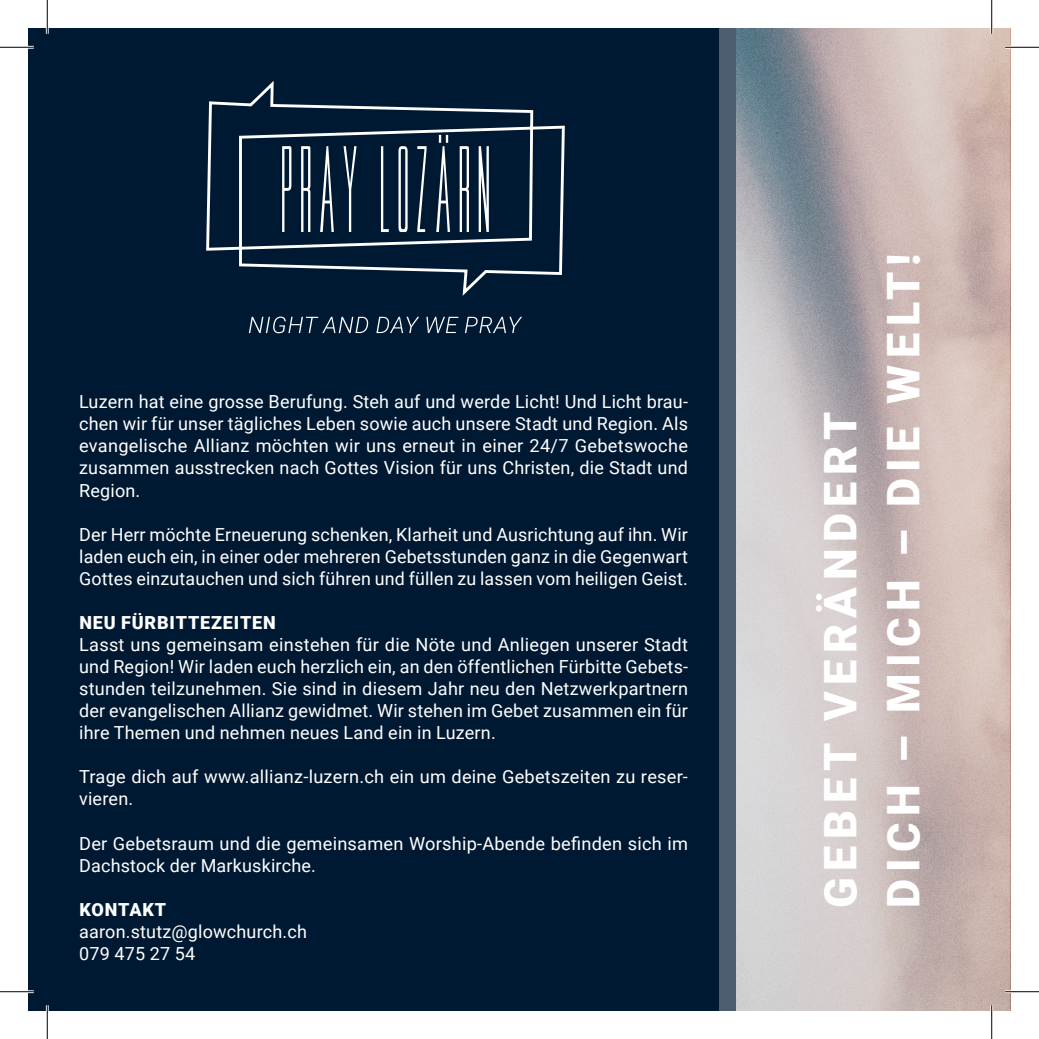
<style>
.page{position:relative;width:1039px;height:1039px;background:#fff}
.page>*{position:absolute;margin:0;border:0;box-sizing:border-box;transform-origin:0 0}
.t1{font:900 45px "Roboto";letter-spacing:.145em;color:#fff}
.t2{font:18px/22.1px "Roboto";letter-spacing:.01em;color:#fff;text-align:justify}
.t3{font:900 18px "Roboto";letter-spacing:.045em;color:#fff}
</style>
<div class="page">
<div style="left:28px;top:28px;width:982px;height:982px;background:#001932"></div>
<svg style="left:719px;top:28px;width:290px;height:982px;background:#bfb5b5"></svg>
<svg style="left:249px;top:316px;width:273px;height:17px"></svg>
<svg style="left:206px;top:81px;width:359px;height:215px"></svg>
<svg style="left:282px;top:146px;width:9px;height:86px"></svg>
<svg style="left:301px;top:146px;width:9px;height:86px"></svg>
<svg style="left:320px;top:146px;width:14px;height:86px"></svg>
<svg style="left:343px;top:146px;width:13px;height:86px"></svg>
<svg style="left:381px;top:146px;width:8px;height:86px"></svg>
<svg style="left:398px;top:146px;width:9px;height:86px"></svg>
<svg style="left:417px;top:146px;width:9px;height:86px"></svg>
<svg style="left:436px;top:135px;width:14px;height:97px"></svg>
<svg style="left:459px;top:146px;width:10px;height:86px"></svg>
<svg style="left:478px;top:146px;width:11px;height:86px"></svg>
<hr style="left:0;top:46px;width:34px;height:3px;background:#fff">
<hr style="left:1005px;top:46px;width:33px;height:3px;background:#fff">
<hr style="left:0;top:990px;width:34px;height:3px;background:#fff">
<hr style="left:1005px;top:990px;width:33px;height:3px;background:#fff">
<hr style="left:46px;top:0;width:3px;height:34px;background:#fff">
<hr style="left:46px;top:1005px;width:3px;height:33px;background:#fff">
<hr style="left:990px;top:0;width:3px;height:34px;background:#fff">
<hr style="left:990px;top:1005px;width:3px;height:33px;background:#fff">
<hr style="left:0;top:47px;width:34px;height:1px;background:#000">
<hr style="left:1005px;top:47px;width:33px;height:1px;background:#000">
<hr style="left:0;top:991px;width:34px;height:1px;background:#000">
<hr style="left:1005px;top:991px;width:33px;height:1px;background:#000">
<hr style="left:47px;top:0;width:1px;height:34px;background:#000">
<hr style="left:47px;top:1005px;width:1px;height:33px;background:#000">
<hr style="left:991px;top:0;width:1px;height:34px;background:#000">
<hr style="left:991px;top:1005px;width:1px;height:33px;background:#000">
<p class="t2" style="left:79px;top:390px;width:610px">Luzern hat eine grosse Berufung. Steh auf und werde Licht! Und Licht brau&shy;chen wir für unser tägliches Leben sowie auch unsere Stadt und Region. Als evangelische Allianz möchten wir uns erneut in einer 24/7 Gebetswoche zusammen ausstrecken nach Gottes Vision für uns Christen, die Stadt und Region.</p>
<p class="t2" style="left:79px;top:522px;width:610px">Der Herr möchte Erneuerung schenken, Klarheit und Ausrichtung auf ihn. Wir laden euch ein, in einer oder mehreren Gebetsstunden ganz in die Gegenwart Gottes einzutauchen und sich führen und füllen zu lassen vom heiligen Geist.</p>
<p class="t3" style="left:79px;top:610px;width:198px">NEU FÜRBITTEZEITEN</p>
<p class="t2" style="left:79px;top:633px;width:610px">Lasst uns gemeinsam einstehen für die Nöte und Anliegen unserer Stadt und Region! Wir laden euch herzlich ein, an den öffentlichen Fürbitte Gebets&shy;stunden teilzunehmen. Sie sind in diesem Jahr neu den Netzwerkpartnern der evangelischen Allianz gewidmet. Wir stehen im Gebet zusammen ein für ihre Themen und nehmen neues Land ein in Luzern.</p>
<p class="t2" style="left:79px;top:765px;width:610px">Trage dich auf www.allianz-luzern.ch ein um deine Gebetszeiten zu reser&shy;vieren.</p>
<p class="t2" style="left:79px;top:831px;width:610px">Der Gebetsraum und die gemeinsamen Worship-Abende befinden sich im<br>Dachstock der Markuskirche.</p>
<p class="t3" style="left:79px;top:896px;width:88px">KONTAKT</p>
<p class="t2" style="left:79px;top:919px;width:229px">aaron.stutz@glowchurch.ch</p>
<p class="t2" style="left:79px;top:941px;width:117px">079 475 27 54</p>
<p class="t1" style="left:808px;top:907px;width:498px;rotate:-90deg">GEBET VERÄNDERT</p>
<p class="t1" style="left:871px;top:907px;width:656px;rotate:-90deg">DICH – MICH – DIE WELT!</p>
</div>
